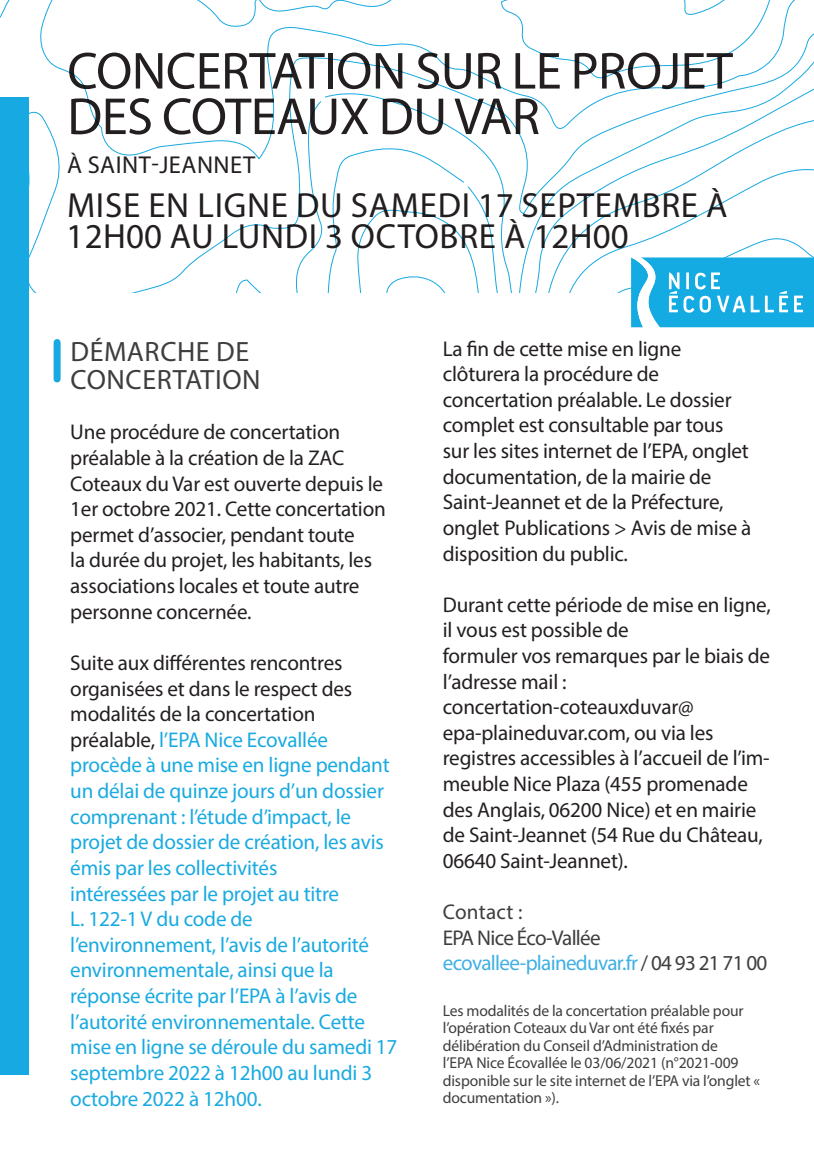
<style>
.page{position:relative;width:814px;height:1151px;background:#fff}
.page>*{position:absolute;margin:0;border:0;box-sizing:border-box;transform-origin:0 0}
.t1{font:52.5px/45.5px "Myriad Pro";letter-spacing:-.01em;color:#231f20}
.t2{font:35px/31.5px "Myriad Pro";letter-spacing:.02em;color:#231f20}
.t3{font:28px/28px "Myriad Pro";letter-spacing:.02em;color:#3e3e3f}
.t4{font:24.5px "Myriad Pro";letter-spacing:.02em;color:#231f20}
.t5{font:21.35px/25.6px "Myriad Pro";letter-spacing:-.01em;color:#231f20}
.t6{font:21.35px/25.6px "Myriad Pro";letter-spacing:-.01em;color:#19aae1}
.t7{font:21.35px "Myriad Pro";letter-spacing:-.035em;color:#40b0e4}
.t8{font:21.35px "Myriad Pro";letter-spacing:-.035em;color:#3e3e3f}
.t9{font:21.35px "Myriad Pro";letter-spacing:.01em;color:#3e3e3f}
.t10{font:15.75px/17.5px "Myriad Pro";letter-spacing:-.01em;color:#3e3e3f}
.s1{color:#231f20}
.s2{color:#3e3e3f}
</style>
<div class="page">
<div style="left:54px;top:342px;width:7px;height:37px;background:#17a9e1"></div>
<div style="left:0;top:97px;width:28px;height:978px;background:#17a9e1"></div>
<svg style="left:0;top:0;width:814px;height:292px"></svg>
<svg style="left:631px;top:257px;width:183px;height:70px;background:#38b7e7"></svg>
<h1 class="t1" style="left:67px;top:47px;width:667px">CONCERTATION SUR LE PROJET<br>DES COTEAUX DU VAR</h1>
<p class="t4" style="left:67px;top:149px;width:190px">À SAINT-JEANNET</p>
<h2 class="t2" style="left:67px;top:189px;width:662px">MISE EN LIGNE DU SAMEDI 17 SEPTEMBRE À<br>12H00 AU LUNDI 3 OCTOBRE À 12H00</h2>
<p class="t3" style="left:71px;top:337px;width:191px">DÉMARCHE DE<br>CONCERTATION</p>
<p class="t5" style="left:70px;top:419px;width:271px">Une procédure de concertation</p>
<p class="t5" style="left:70px;top:445px;width:275px">préalable à la création de la ZAC</p>
<p class="t5" style="left:70px;top:470px;width:317px">Coteaux du Var est ouverte depuis le 1er octobre 2021. Cette concertation permet d’associer, pendant toute<br>la durée du projet, les habitants, les associations locales et toute autre personne concernée.</p>
<p class="t5" style="left:70px;top:650px;width:283px">Suite aux différentes rencontres organisées et dans le respect des modalités de la concertation</p>
<p class="t6" style="left:70px;top:726px;width:259px"><span class="s1">préalable,</span> l’EPA Nice Ecovallée</p>
<p class="t6" style="left:70px;top:752px;width:321px">procède à une mise en ligne pendant un délai de quinze jours d’un dossier comprenant : l’étude d’impact, le projet de dossier de création, les avis émis par les collectivités</p>
<p class="t6" style="left:70px;top:880px;width:270px">intéressées par le projet au titre</p>
<p class="t6" style="left:70px;top:906px;width:184px">L. 122-1 V du code de</p>
<p class="t6" style="left:70px;top:931px;width:300px">l’environnement, l’avis de l’autorité</p>
<p class="t6" style="left:70px;top:957px;width:329px">environnementale, ainsi que la réponse écrite par l’EPA à l’avis de l’autorité environnementale. Cette mise en ligne se déroule du samedi 17 septembre 2022 à 12h00 au lundi 3 octobre 2022 à 12h00.</p>
<p class="t5" style="left:443px;top:335px;width:240px">La fin de cette mise en ligne</p>
<p class="t5" style="left:443px;top:361px;width:218px">clôturera la procédure de</p>
<p class="t5" style="left:443px;top:386px;width:310px">concertation préalable. Le dossier complet est consultable par tous sur les sites internet de l’EPA, onglet documentation, de la mairie de Saint-Jeannet et de la Préfecture, onglet Publications &gt; Avis de mise à disposition du public.</p>
<p class="t5" style="left:443px;top:591px;width:329px">Durant cette période de mise en ligne, il vous est possible de</p>
<p class="t5" style="left:443px;top:643px;width:329px">formuler vos remarques par le biais de l’adresse mail :</p>
<p class="t5" style="left:443px;top:694px;width:328px">concertation-coteauxduvar@ epa-plaineduvar.com, ou via les registres accessibles à l’accueil de l’im&shy;meuble Nice Plaza (455 promenade des Anglais, 06200 Nice) et en mairie de Saint-Jeannet (54 Rue du Château, 06640 Saint-Jeannet).</p>
<p class="t9" style="left:443px;top:899px;width:81px">Contact :</p>
<p class="t8" style="left:443px;top:924px;width:159px">EPA Nice Éco-Vallée</p>
<p class="t7" style="left:443px;top:950px;width:326px">ecovallee-plaineduvar.fr <span class="s2">/ 04 93 21 71 00</span></p>
<p class="t10" style="left:443px;top:1002px;width:319px">Les modalités de la concertation préalable pour l’opération Coteaux du Var ont été fixés par délibération du Conseil d’Administration de<br>l’EPA Nice Écovallée le 03/06/2021 (n°2021-009 disponible sur le site internet de l’EPA via l’onglet « documentation »).</p>
</div>
